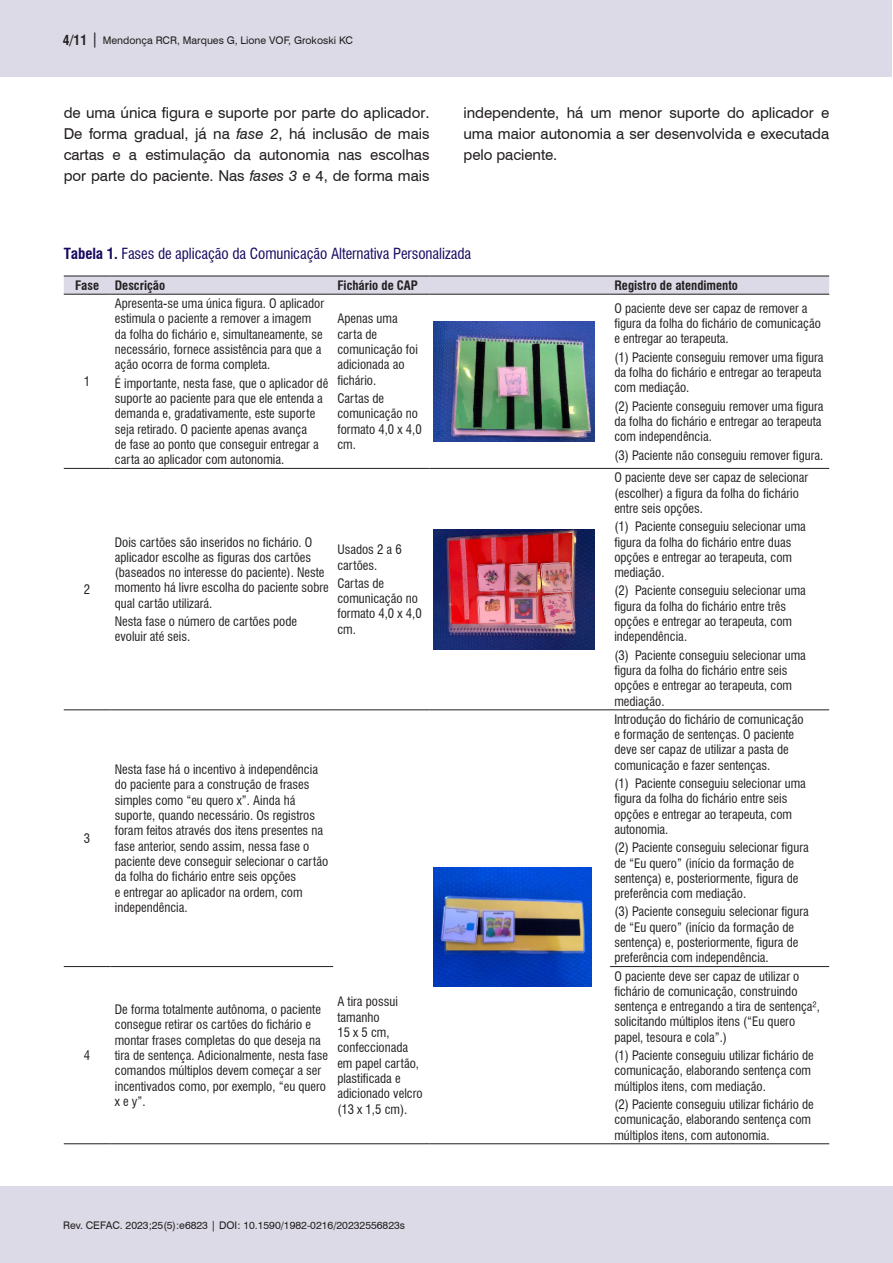
<style>
.page{position:relative;width:893px;height:1263px;background:#fff}
.page>*{position:absolute;margin:0;border:0;box-sizing:border-box;transform-origin:0 0}
.Corpo_do_texto{font:15px/21px "Swiss 721 BT";letter-spacing:-.005em;color:#231f20;text-align:justify}
.Titulo_tabelas_e_gráficos{font:condensed 15px "Swiss 721 BT";letter-spacing:-.005em;color:#18085f}
.Texto_tabelas{font:condensed 12.75px/15.3px "Swiss 721 BT";color:#231f20}
.Texto_tabelas-2{font:700 condensed 12.75px "Swiss 721 BT";color:#231f20}
.t1{font:10.5px "Swiss 721 BT";color:#231f20}
.s1{font-weight:700;font-stretch:condensed;font-size:13.5px}
.s2{font-size:15px}
.s3{font-style:italic}
.s4{font-weight:700}
</style>
<div class="page">
<div style="left:0;top:1186px;width:892px;height:77px;background:#dcdae7"></div>
<div style="left:0;top:0;width:892px;height:77px;background:#dcdae7"></div>
<div style="left:64px;top:277px;width:765px;height:17px;background:#dcdae7"></div>
<hr style="left:64px;top:276px;width:47px;height:1px;background:#231f20">
<hr style="left:111px;top:276px;width:222px;height:1px;background:#231f20">
<hr style="left:333px;top:276px;width:96px;height:1px;background:#231f20">
<hr style="left:429px;top:276px;width:181px;height:1px;background:#231f20">
<hr style="left:610px;top:276px;width:219px;height:1px;background:#231f20">
<hr style="left:64px;top:294px;width:47px;height:1px;background:#231f20">
<hr style="left:111px;top:294px;width:222px;height:1px;background:#231f20">
<hr style="left:333px;top:294px;width:96px;height:1px;background:#231f20">
<hr style="left:429px;top:294px;width:181px;height:1px;background:#231f20">
<hr style="left:610px;top:294px;width:219px;height:1px;background:#231f20">
<hr style="left:64px;top:468px;width:47px;height:1px;background:#231f20">
<hr style="left:111px;top:468px;width:222px;height:1px;background:#231f20">
<hr style="left:333px;top:468px;width:96px;height:1px;background:#231f20">
<hr style="left:429px;top:468px;width:181px;height:1px;background:#231f20">
<hr style="left:610px;top:468px;width:219px;height:1px;background:#231f20">
<hr style="left:64px;top:709px;width:47px;height:1px;background:#231f20">
<hr style="left:111px;top:709px;width:222px;height:1px;background:#231f20">
<hr style="left:333px;top:709px;width:96px;height:1px;background:#231f20">
<hr style="left:429px;top:709px;width:181px;height:1px;background:#231f20">
<hr style="left:429px;top:1143px;width:181px;height:1px;background:#231f20">
<hr style="left:610px;top:709px;width:219px;height:1px;background:#231f20">
<hr style="left:64px;top:966px;width:47px;height:1px;background:#231f20">
<hr style="left:111px;top:966px;width:222px;height:1px;background:#231f20">
<hr style="left:64px;top:1143px;width:47px;height:1px;background:#231f20">
<hr style="left:111px;top:1143px;width:222px;height:1px;background:#231f20">
<hr style="left:333px;top:1143px;width:96px;height:1px;background:#231f20">
<hr style="left:610px;top:966px;width:219px;height:1px;background:#231f20">
<hr style="left:610px;top:1143px;width:219px;height:1px;background:#231f20">
<img style="left:434px;top:321px;width:160px;height:120px">
<img style="left:434px;top:529px;width:160px;height:120px">
<img style="left:434px;top:867px;width:158px;height:119px">
<p class="t1" style="left:63px;top:33px;width:292px"><span class="s1">4/11</span> <span class="s2">|</span> Mendonça RCR, Marques G, Lione VOF, Grokoski KC</p>
<p class="Corpo_do_texto" style="left:64px;top:101px;width:367px">de uma única figura e suporte por parte do aplicador.<br>De forma gradual, já na <span class="s3">fase 2</span>, há inclusão de mais cartas e a estimulação da autonomia nas escolhas por parte do paciente. Nas <span class="s3">fases 3</span> e 4, de forma mais</p>
<p class="Corpo_do_texto" style="left:463px;top:101px;width:367px">independente, há um menor suporte do aplicador e uma maior autonomia a ser desenvolvida e executada pelo paciente.</p>
<p class="Titulo_tabelas_e_gráficos" style="left:64px;top:244px;width:409px"><span class="s4">Tabela 1.</span> Fases de aplicação da Comunicação Alternativa Personalizada</p>
<p class="Texto_tabelas-2" style="left:75px;top:278px;width:25px">Fase</p>
<p class="Texto_tabelas-2" style="left:115px;top:278px;width:52px">Descrição</p>
<p class="Texto_tabelas-2" style="left:337px;top:278px;width:82px">Fichário de CAP</p>
<p class="Texto_tabelas-2" style="left:614px;top:278px;width:125px">Registro de atendimento</p>
<p class="Texto_tabelas" style="left:84px;top:374px;width:8px">1</p>
<p class="Texto_tabelas" style="left:115px;top:296px;width:211px">Apresenta-se uma única figura. O aplicador estimula o paciente a remover a imagem da folha do fichário e, simultaneamente, se necessário, fornece assistência para que a ação ocorra de forma completa.</p>
<p class="Texto_tabelas" style="left:115px;top:375px;width:215px">É importante, nesta fase, que o aplicador dê suporte ao paciente para que ele entenda a demanda e, gradativamente, este suporte seja retirado. O paciente apenas avança<br>de fase ao ponto que conseguir entregar a carta ao aplicador com autonomia.</p>
<p class="Texto_tabelas" style="left:337px;top:311px;width:82px">Apenas uma carta de comunicação foi adicionada ao fichário.</p>
<p class="Texto_tabelas" style="left:337px;top:391px;width:86px">Cartas de comunicação no formato 4,0 x 4,0 cm.</p>
<p class="Texto_tabelas" style="left:84px;top:582px;width:8px">2</p>
<p class="Texto_tabelas" style="left:115px;top:534px;width:216px">Dois cartões são inseridos no fichário. O aplicador escolhe as figuras dos cartões (baseados no interesse do paciente). Neste momento há livre escolha do paciente sobre qual cartão utilizará.</p>
<p class="Texto_tabelas" style="left:115px;top:614px;width:184px">Nesta fase o número de cartões pode evoluir até seis.</p>
<p class="Texto_tabelas" style="left:337px;top:542px;width:66px">Usados 2 a 6 cartões.</p>
<p class="Texto_tabelas" style="left:337px;top:575px;width:86px">Cartas de comunicação no formato 4,0 x 4,0 cm.</p>
<p class="Texto_tabelas" style="left:84px;top:831px;width:8px">3</p>
<p class="Texto_tabelas" style="left:115px;top:762px;width:215px">Nesta fase há o incentivo à independência do paciente para a construção de frases simples como “eu quero x”. Ainda há suporte, quando necessário. Os registros foram feitos através dos itens presentes na fase anterior, sendo assim, nessa fase o paciente deve conseguir selecionar o cartão da folha do fichário entre seis opções<br>e entregar ao aplicador na ordem, com independência.</p>
<p class="Texto_tabelas" style="left:84px;top:1048px;width:8px">4</p>
<p class="Texto_tabelas" style="left:115px;top:1002px;width:215px">De forma totalmente autônoma, o paciente consegue retirar os cartões do fichário e montar frases completas do que deseja na tira de sentença. Adicionalmente, nesta fase comandos múltiplos devem começar a ser incentivados como, por exemplo, “eu quero x e y”.</p>
<p class="Texto_tabelas" style="left:337px;top:994px;width:87px">A tira possui tamanho<br>15 x 5 cm, confeccionada em papel cartão, plastificada e adicionado velcro (13 x 1,5 cm).</p>
<p class="t1" style="left:63px;top:1218px;width:344px">Rev. CEFAC. 2023;25(5):e6823 | DOI: 10.1590/1982-0216/20232556823s</p>
<p class="Texto_tabelas" style="left:614px;top:300px;width:208px">O paciente deve ser capaz de remover a figura da folha do fichário de comunicação e entregar ao terapeuta.</p>
<p class="Texto_tabelas" style="left:614px;top:349px;width:211px">(1) Paciente conseguiu remover uma figura da folha do fichário e entregar ao terapeuta com mediação.</p>
<p class="Texto_tabelas" style="left:614px;top:398px;width:211px">(2) Paciente conseguiu remover uma figura da folha do fichário e entregar ao terapeuta com independência.</p>
<p class="Texto_tabelas" style="left:614px;top:447px;width:210px">(3) Paciente não conseguiu remover figura.</p>
<p class="Texto_tabelas" style="left:614px;top:470px;width:195px">O paciente deve ser capaz de selecionar (escolher) a figura da folha do fichário entre seis opções.</p>
<p class="Texto_tabelas" style="left:614px;top:519px;width:193px">(1) Paciente conseguiu selecionar uma figura da folha do fichário entre duas opções e entregar ao terapeuta, com mediação.</p>
<p class="Texto_tabelas" style="left:614px;top:583px;width:193px">(2) Paciente conseguiu selecionar uma figura da folha do fichário entre três opções e entregar ao terapeuta, com independência.</p>
<p class="Texto_tabelas" style="left:614px;top:647px;width:193px">(3) Paciente conseguiu selecionar uma figura da folha do fichário entre seis opções e entregar ao terapeuta, com mediação.</p>
<p class="Texto_tabelas" style="left:614px;top:711px;width:191px">Introdução do fichário de comunicação e formação de sentenças. O paciente deve ser capaz de utilizar a pasta de comunicação e fazer sentenças.</p>
<p class="Texto_tabelas" style="left:614px;top:776px;width:193px">(1) Paciente conseguiu selecionar uma figura da folha do fichário entre seis opções e entregar ao terapeuta, com autonomia.</p>
<p class="Texto_tabelas" style="left:614px;top:840px;width:196px">(2) Paciente conseguiu selecionar figura de “Eu quero” (início da formação de sentença) e, posteriormente, figura de preferência com mediação.</p>
<p class="Texto_tabelas" style="left:614px;top:904px;width:196px">(3) Paciente conseguiu selecionar figura de “Eu quero” (início da formação de sentença) e, posteriormente, figura de preferência com independência.</p>
<p class="Texto_tabelas" style="left:614px;top:968px;width:207px">O paciente deve ser capaz de utilizar o fichário de comunicação, construindo sentença e entregando a tira de sentença², solicitando múltiplos itens (“Eu quero papel, tesoura e cola”.)</p>
<p class="Texto_tabelas" style="left:614px;top:1048px;width:201px">(1) Paciente conseguiu utilizar fichário de comunicação, elaborando sentença com múltiplos itens, com mediação.</p>
<p class="Texto_tabelas" style="left:614px;top:1096px;width:201px">(2) Paciente conseguiu utilizar fichário de comunicação, elaborando sentença com múltiplos itens, com autonomia.</p>
</div>
